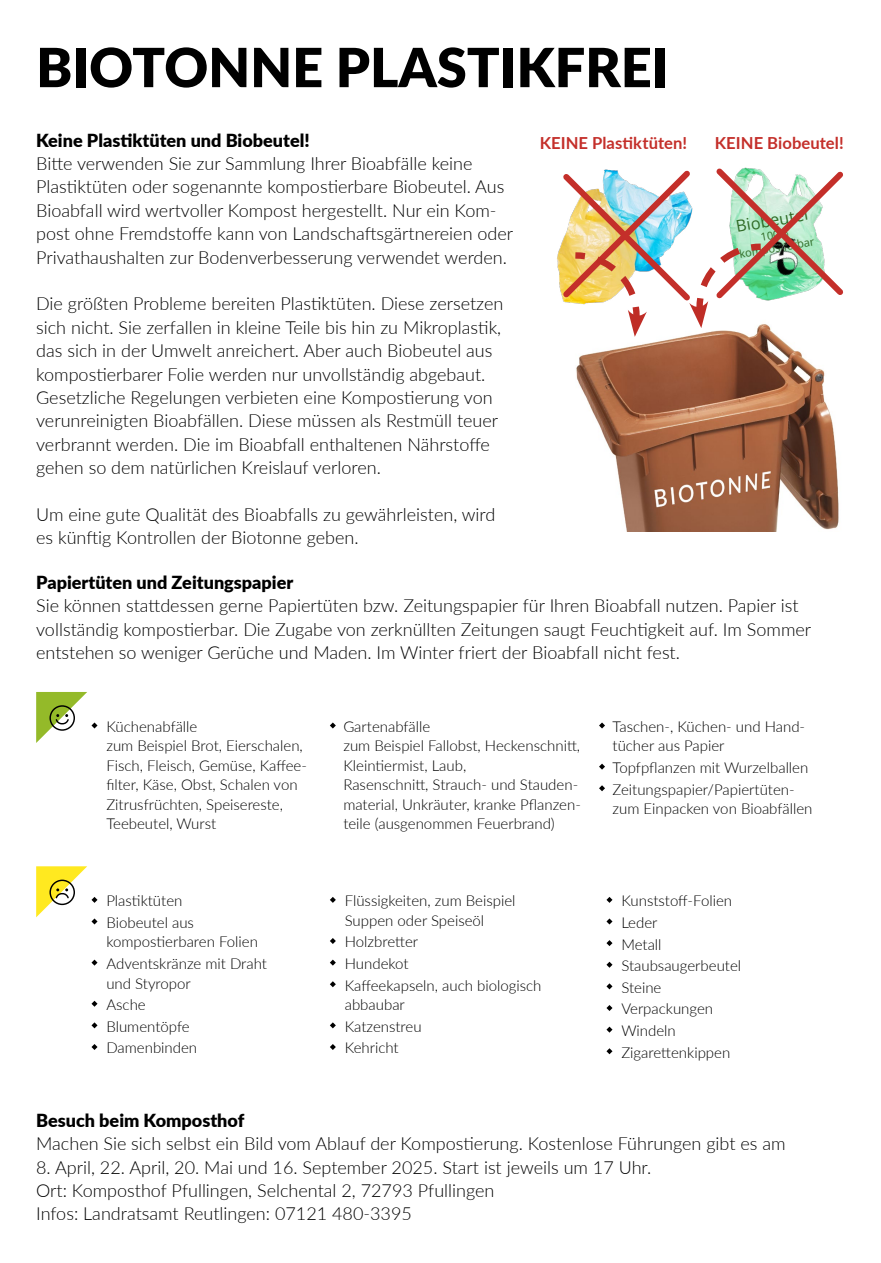
<style>
.page{position:relative;width:881px;height:1263px;background:#fff}
.page>*{position:absolute;margin:0;border:0;box-sizing:border-box;transform-origin:0 0}
.LRA_RT_2020-08_-_36pt_Headline{font:900 54px "Lato";color:#000}
.LRA_RT_2020-08_-_12pt_Fließtext{font:300 18px/23.4px "Lato";color:#000}
.LRA_RT_2020-08_-_12pt_Fließtext-2{font:900 18px "Lato";color:#000}
.t1{font:700 16.65px "Lato";letter-spacing:.005em;color:#c42f2a}
.t2{font:16.35px "Open Sans";color:#2f6b26}
.Aufzählung_mehrere_Zeilen{font:300 15px/19.5px "Lato";color:#000}
.t3{font:10.95px/13.2px "Open Sans";color:#2f6b26;text-align:center}
</style>
<div class="page">
<svg style="left:330px;top:722px;width:6px;height:6px"></svg>
<svg style="left:36px;top:692px;width:61px;height:51px"></svg>
<svg style="left:91px;top:959px;width:6px;height:7px"></svg>
<svg style="left:91px;top:1001px;width:6px;height:6px"></svg>
<svg style="left:91px;top:1022px;width:6px;height:6px"></svg>
<svg style="left:91px;top:1044px;width:6px;height:6px"></svg>
<svg style="left:36px;top:866px;width:61px;height:58px"></svg>
<svg style="left:330px;top:897px;width:6px;height:6px"></svg>
<svg style="left:330px;top:938px;width:6px;height:6px"></svg>
<svg style="left:330px;top:959px;width:6px;height:7px"></svg>
<svg style="left:330px;top:981px;width:6px;height:6px"></svg>
<svg style="left:330px;top:1022px;width:6px;height:6px"></svg>
<svg style="left:330px;top:1044px;width:6px;height:6px"></svg>
<svg style="left:599px;top:722px;width:5px;height:6px"></svg>
<svg style="left:599px;top:764px;width:5px;height:6px"></svg>
<svg style="left:599px;top:785px;width:5px;height:6px"></svg>
<img style="left:576px;top:337px;width:263px;height:194px">
<img style="left:557px;top:167px;width:287px;height:170px">
<svg style="left:606px;top:897px;width:6px;height:6px"></svg>
<svg style="left:606px;top:918px;width:6px;height:6px"></svg>
<svg style="left:606px;top:940px;width:6px;height:6px"></svg>
<svg style="left:606px;top:962px;width:6px;height:6px"></svg>
<svg style="left:606px;top:983px;width:6px;height:6px"></svg>
<svg style="left:606px;top:1005px;width:6px;height:6px"></svg>
<svg style="left:606px;top:1027px;width:6px;height:6px"></svg>
<svg style="left:606px;top:1048px;width:6px;height:6px"></svg>
<h2 class="LRA_RT_2020-08_-_36pt_Headline" style="left:36px;top:27px;width:633px">BIOTONNE PLASTIKFREI</h2>
<p class="LRA_RT_2020-08_-_12pt_Fließtext-2" style="left:36px;top:127px;width:275px">Keine Plastiktüten und Biobeutel!</p>
<p class="t1" style="left:539px;top:130px;width:149px">KEINE Plastiktüten!</p>
<p class="t1" style="left:714px;top:130px;width:130px">KEINE Biobeutel!</p>
<p class="LRA_RT_2020-08_-_12pt_Fließtext" style="left:36px;top:151px;width:478px">Bitte verwenden Sie zur Sammlung Ihrer Bioabfälle keine Plastiktüten oder sogenannte kompostierbare Biobeutel. Aus Bioabfall wird wertvoller Kompost hergestellt. Nur ein Kom&shy;post ohne Fremdstoffe kann von Landschaftsgärtnereien oder Privathaushalten zur Bodenverbesserung verwendet werden.</p>
<p class="LRA_RT_2020-08_-_12pt_Fließtext" style="left:36px;top:292px;width:468px">Die größten Probleme bereiten Plastiktüten. Diese zersetzen sich nicht. Sie zerfallen in kleine Teile bis hin zu Mikroplastik, das sich in der Umwelt anreichert. Aber auch Biobeutel aus kompostierbarer Folie werden nur unvollständig abgebaut.<br>Gesetzliche Regelungen verbieten eine Kompostierung von verunreinigten Bioabfällen. Diese müssen als Restmüll teuer verbrannt werden. Die im Bioabfall enthaltenen Nährstoffe gehen so dem natürlichen Kreislauf verloren.</p>
<p class="LRA_RT_2020-08_-_12pt_Fließtext" style="left:36px;top:502px;width:460px">Um eine gute Qualität des Bioabfalls zu gewährleisten, wird es künftig Kontrollen der Biotonne geben.</p>
<p class="t2" style="left:734px;top:215px;width:74px;rotate:-10deg">Biobeutel</p>
<p class="t3" style="left:735px;top:235px;width:77px;rotate:-10deg">100% kompostierbar</p>
<p class="LRA_RT_2020-08_-_12pt_Fließtext-2" style="left:36px;top:569px;width:258px">Papiertüten und Zeitungspapier</p>
<p class="LRA_RT_2020-08_-_12pt_Fließtext" style="left:36px;top:593px;width:776px">Sie können stattdessen gerne Papiertüten bzw. Zeitungspapier für Ihren Bioabfall nutzen. Papier ist vollständig kompostierbar. Die Zugabe von zerknüllten Zeitungen saugt Feuchtigkeit auf. Im Sommer entstehen so weniger Gerüche und Maden. Im Winter friert der Bioabfall nicht fest.</p>
<p class="Aufzählung_mehrere_Zeilen" style="left:106px;top:716px;width:202px">Küchenabfälle<br>zum Beispiel Brot, Eierschalen,<br>Fisch, Fleisch, Gemüse, Kaffee&shy;filter, Käse, Obst, Schalen von<br>Zitrusfrüchten, Speisereste,<br>Teebeutel, Wurst</p>
<p class="Aufzählung_mehrere_Zeilen" style="left:343px;top:716px;width:239px">Gartenabfälle<br>zum Beispiel Fallobst, Heckenschnitt,<br>Kleintiermist, Laub,<br>Rasenschnitt, Strauch- und Stauden&shy;material, Unkräuter, kranke Pflanzen&shy;teile (ausgenommen Feuerbrand)</p>
<p class="Aufzählung_mehrere_Zeilen" style="left:106px;top:891px;width:77px">Plastiktüten</p>
<p class="Aufzählung_mehrere_Zeilen" style="left:106px;top:912px;width:153px">Biobeutel aus kompostierbaren Folien</p>
<p class="Aufzählung_mehrere_Zeilen" style="left:106px;top:953px;width:162px">Adventskränze mit Draht und Styropor</p>
<p class="Aufzählung_mehrere_Zeilen" style="left:106px;top:994px;width:41px">Asche</p>
<p class="Aufzählung_mehrere_Zeilen" style="left:106px;top:1016px;width:85px">Blumentöpfe</p>
<p class="Aufzählung_mehrere_Zeilen" style="left:106px;top:1038px;width:92px">Damenbinden</p>
<p class="Aufzählung_mehrere_Zeilen" style="left:344px;top:891px;width:172px">Flüssigkeiten, zum Beispiel<br>Suppen oder Speiseöl</p>
<p class="Aufzählung_mehrere_Zeilen" style="left:344px;top:932px;width:75px">Holzbretter</p>
<p class="Aufzählung_mehrere_Zeilen" style="left:344px;top:953px;width:65px">Hundekot</p>
<p class="Aufzählung_mehrere_Zeilen" style="left:344px;top:975px;width:198px">Kaffeekapseln, auch biologisch abbaubar</p>
<p class="Aufzählung_mehrere_Zeilen" style="left:344px;top:1016px;width:78px">Katzenstreu</p>
<p class="Aufzählung_mehrere_Zeilen" style="left:344px;top:1038px;width:55px">Kehricht</p>
<p class="Aufzählung_mehrere_Zeilen" style="left:612px;top:716px;width:194px">Taschen-, Küchen- und Hand&shy;tücher aus Papier</p>
<p class="Aufzählung_mehrere_Zeilen" style="left:612px;top:757px;width:197px">Topfpflanzen mit Wurzelballen</p>
<p class="Aufzählung_mehrere_Zeilen" style="left:612px;top:779px;width:201px">Zeitungspapier/Papiertüten&shy;zum Einpacken von Bioabfällen</p>
<p class="Aufzählung_mehrere_Zeilen" style="left:621px;top:891px;width:112px">Kunststoff-Folien</p>
<p class="Aufzählung_mehrere_Zeilen" style="left:621px;top:912px;width:38px">Leder</p>
<p class="Aufzählung_mehrere_Zeilen" style="left:621px;top:934px;width:42px">Metall</p>
<p class="Aufzählung_mehrere_Zeilen" style="left:621px;top:955px;width:121px">Staubsaugerbeutel</p>
<p class="Aufzählung_mehrere_Zeilen" style="left:621px;top:977px;width:42px">Steine</p>
<p class="Aufzählung_mehrere_Zeilen" style="left:621px;top:999px;width:93px">Verpackungen</p>
<p class="Aufzählung_mehrere_Zeilen" style="left:621px;top:1020px;width:56px">Windeln</p>
<p class="Aufzählung_mehrere_Zeilen" style="left:621px;top:1042px;width:110px">Zigarettenkippen</p>
<p class="LRA_RT_2020-08_-_12pt_Fließtext-2" style="left:36px;top:1107px;width:210px">Besuch beim Komposthof</p>
<p class="LRA_RT_2020-08_-_12pt_Fließtext" style="left:36px;top:1131px;width:750px">Machen Sie sich selbst ein Bild vom Ablauf der Kompostierung. Kostenlose Führungen gibt es am</p>
<p class="LRA_RT_2020-08_-_12pt_Fließtext" style="left:36px;top:1155px;width:616px">8. April, 22. April, 20. Mai und 16. September 2025. Start ist jeweils um 17 Uhr.</p>
<p class="LRA_RT_2020-08_-_12pt_Fließtext" style="left:36px;top:1178px;width:459px">Ort: Komposthof Pfullingen, Selchental 2, 72793 Pfullingen</p>
<p class="LRA_RT_2020-08_-_12pt_Fließtext" style="left:36px;top:1201px;width:377px">Infos: Landratsamt Reutlingen: 07121 480-3395</p>
</div>
